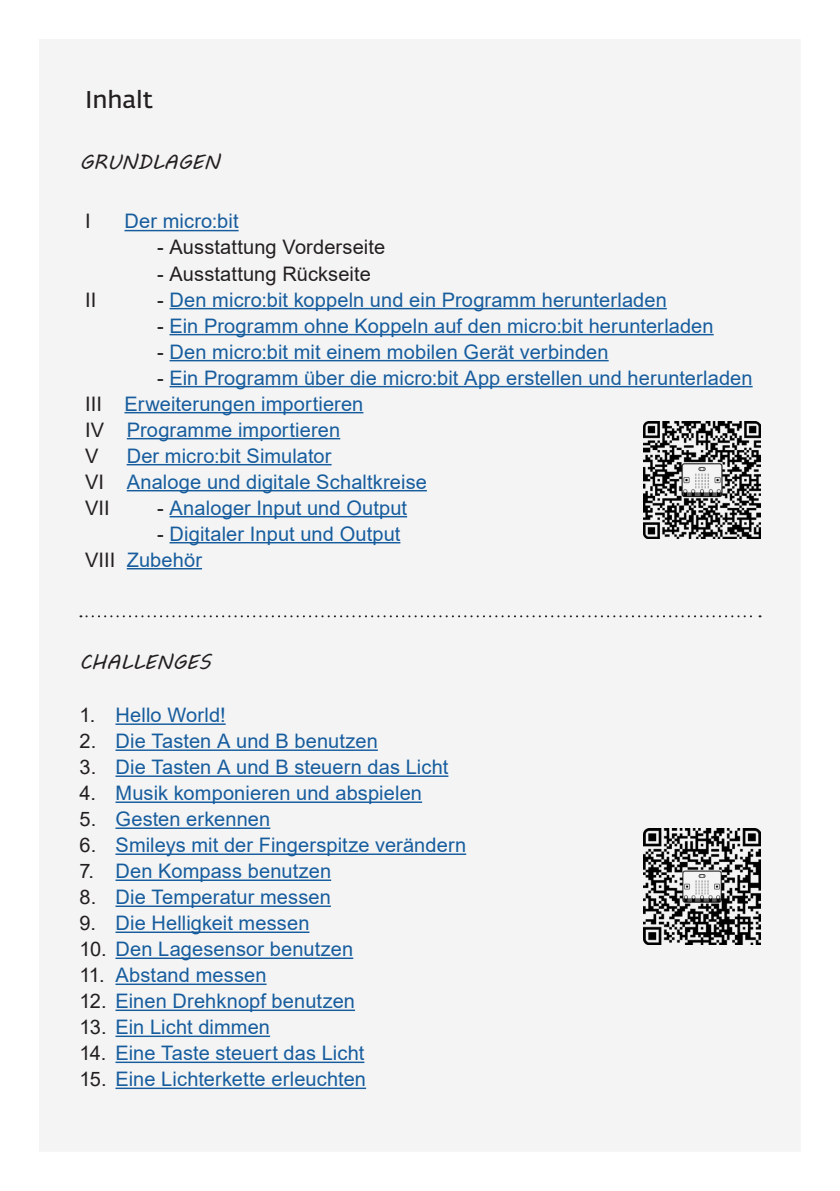
<style>
.page{position:relative;width:840px;height:1191px;background:#fff}
.page>*{position:absolute;margin:0;border:0;box-sizing:border-box;transform-origin:0 0}
.t1{font:600 24px "Fedra Sans Std";letter-spacing:-.005em;color:#231f20}
.t2{font:20px/26px "Arial";letter-spacing:.005em;color:#175d9e}
.t3{font:20px "Arial";letter-spacing:.005em;color:#231f20}
.t4{font:20px "MV Boli";letter-spacing:.01em;color:#231f20}
.s1{color:#231f20}
</style>
<div class="page">
<div style="left:40px;top:40px;width:759px;height:1111px;background:#f4f4f4"></div>
<hr style="left:115px;top:723px;width:110px;height:2px;background:#175d9e">
<hr style="left:115px;top:749px;width:262px;height:2px;background:#175d9e">
<hr style="left:115px;top:775px;width:333px;height:2px;background:#175d9e">
<hr style="left:115px;top:801px;width:307px;height:2px;background:#175d9e">
<hr style="left:115px;top:827px;width:155px;height:2px;background:#175d9e">
<hr style="left:115px;top:853px;width:351px;height:2px;background:#175d9e">
<hr style="left:115px;top:879px;width:216px;height:2px;background:#175d9e">
<hr style="left:115px;top:905px;width:216px;height:2px;background:#175d9e">
<hr style="left:115px;top:931px;width:194px;height:2px;background:#175d9e">
<hr style="left:115px;top:957px;width:238px;height:2px;background:#175d9e">
<hr style="left:115px;top:983px;width:151px;height:2px;background:#175d9e">
<hr style="left:115px;top:1009px;width:240px;height:2px;background:#175d9e">
<hr style="left:115px;top:1035px;width:155px;height:2px;background:#175d9e">
<hr style="left:115px;top:1061px;width:249px;height:2px;background:#175d9e">
<hr style="left:115px;top:1087px;width:251px;height:2px;background:#175d9e">
<hr style="left:124px;top:230px;width:114px;height:1px;background:#175d9e">
<hr style="left:169px;top:308px;width:497px;height:1px;background:#175d9e">
<hr style="left:169px;top:334px;width:544px;height:1px;background:#175d9e">
<hr style="left:169px;top:360px;width:439px;height:1px;background:#175d9e">
<hr style="left:169px;top:386px;width:583px;height:1px;background:#175d9e">
<hr style="left:124px;top:412px;width:239px;height:1px;background:#175d9e">
<hr style="left:127px;top:438px;width:213px;height:1px;background:#175d9e">
<hr style="left:127px;top:464px;width:204px;height:1px;background:#175d9e">
<hr style="left:127px;top:490px;width:299px;height:1px;background:#175d9e">
<hr style="left:169px;top:516px;width:238px;height:1px;background:#175d9e">
<hr style="left:169px;top:542px;width:231px;height:1px;background:#175d9e">
<hr style="left:127px;top:568px;width:75px;height:1px;background:#175d9e">
<svg style="left:80px;top:615px;width:680px;height:2px"></svg>
<img style="left:643px;top:421px;width:117px;height:117px">
<img style="left:643px;top:828px;width:117px;height:117px">
<p class="t1" style="left:85px;top:84px;width:69px">Inhalt</p>
<p class="t4" style="left:79px;top:148px;width:142px">GRUNDLAGEN</p>
<p class="t3" style="left:85px;top:208px;width:7px">I</p>
<p class="t2" style="left:124px;top:208px;width:115px">Der micro:bit</p>
<p class="t3" style="left:157px;top:234px;width:229px">- Ausstattung Vorderseite</p>
<p class="t3" style="left:157px;top:260px;width:215px">- Ausstattung Rückseite</p>
<p class="t3" style="left:85px;top:286px;width:13px">II</p>
<p class="t2" style="left:157px;top:286px;width:511px"><span class="s1">-</span> Den micro:bit koppeln und ein Programm herunterladen</p>
<p class="t2" style="left:157px;top:312px;width:557px"><span class="s1">-</span> Ein Programm ohne Koppeln auf den micro:bit herunterladen</p>
<p class="t2" style="left:157px;top:338px;width:452px"><span class="s1">-</span> Den micro:bit mit einem mobilen Gerät verbinden</p>
<p class="t2" style="left:85px;top:364px;width:668px;text-indent:72px"><span class="s1">-</span> Ein Programm über die micro:bit App erstellen und herunterladen<br><span class="s1">III</span> Erweiterungen importieren<br><span class="s1">IV</span> Programme importieren<br><span class="s1">V</span></p>
<p class="t2" style="left:85px;top:442px;width:343px;text-indent:42px">Der micro:bit Simulator<br><span class="s1">VI</span> Analoge und digitale Schaltkreise<br><span class="s1">VII</span></p>
<p class="t2" style="left:157px;top:494px;width:251px"><span class="s1">-</span> Analoger Input und Output</p>
<p class="t2" style="left:85px;top:520px;width:316px;text-indent:72px"><span class="s1">-</span> Digitaler Input und Output<br><span class="s1">VIII</span> Zubehör</p>
<p class="t4" style="left:79px;top:648px;width:133px">CHALLENGES</p>
<p class="t2" style="left:79px;top:702px;width:148px"><span class="s1">1.</span> Hello World!</p>
<p class="t2" style="left:79px;top:728px;width:300px"><span class="s1">2.</span> Die Tasten A und B benutzen</p>
<p class="t2" style="left:79px;top:754px;width:370px"><span class="s1">3.</span> Die Tasten A und B steuern das Licht</p>
<p class="t2" style="left:79px;top:780px;width:344px"><span class="s1">4.</span> Musik komponieren und abspielen</p>
<p class="t2" style="left:79px;top:806px;width:192px"><span class="s1">5.</span> Gesten erkennen</p>
<p class="t2" style="left:79px;top:832px;width:388px"><span class="s1">6.</span> Smileys mit der Fingerspitze verändern</p>
<p class="t2" style="left:79px;top:858px;width:253px"><span class="s1">7.</span> Den Kompass benutzen</p>
<p class="t2" style="left:79px;top:884px;width:253px"><span class="s1">8.</span> Die Temperatur messen</p>
<p class="t2" style="left:79px;top:910px;width:231px"><span class="s1">9.</span> Die Helligkeit messen</p>
<p class="t2" style="left:79px;top:936px;width:275px"><span class="s1">10.</span> Den Lagesensor benutzen</p>
<p class="t2" style="left:79px;top:962px;width:188px"><span class="s1">11.</span> Abstand messen</p>
<p class="t2" style="left:79px;top:988px;width:277px"><span class="s1">12.</span> Einen Drehknopf benutzen</p>
<p class="t2" style="left:79px;top:1014px;width:192px"><span class="s1">13.</span> Ein Licht dimmen</p>
<p class="t2" style="left:79px;top:1040px;width:286px"><span class="s1">14.</span> Eine Taste steuert das Licht</p>
<p class="t2" style="left:79px;top:1066px;width:288px"><span class="s1">15.</span> Eine Lichterkette erleuchten</p>
</div>
